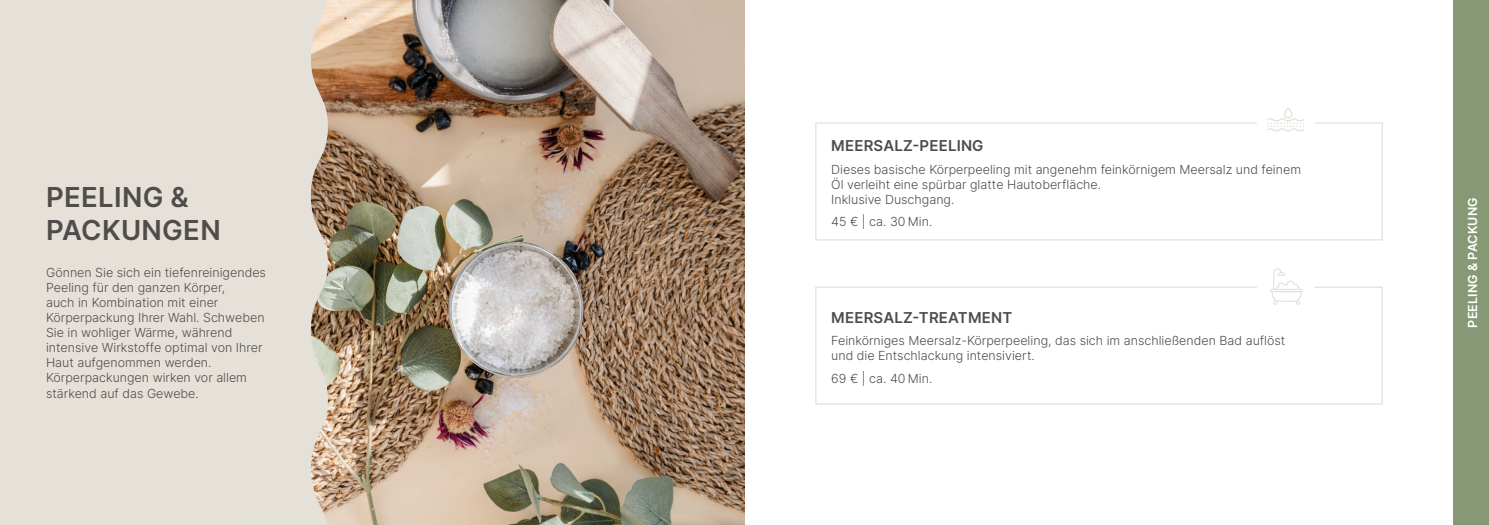
<style>
.page{position:relative;width:1489px;height:525px;background:#fff}
.page>*{position:absolute;margin:0;border:0;box-sizing:border-box;transform-origin:0 0}
.t1{font:600 27.5px/33px "Inter";letter-spacing:.01em;color:#4f4c4c}
.t2{font:600 15px "Inter";letter-spacing:.01em;color:#4f4c4c}
.t3{font:300 12.5px/15px "Inter";color:#4f4c4c}
.t4{font:600 12.5px "Inter";letter-spacing:.01em;color:#fff}
</style>
<div class="page">
<div style="left:0;top:0;width:308px;height:524px;background:#e6e0d8"></div>
<div style="left:815px;top:122px;width:567px;height:118px;border:1px solid #e6e0d8"></div>
<div style="left:815px;top:286px;width:567px;height:118px;border:1px solid #e6e0d8"></div>
<div style="left:1256px;top:95px;width:58px;height:57px;background:#fff;border-radius:50%"></div>
<svg style="left:1267px;top:107px;width:37px;height:24px"></svg>
<div style="left:1256px;top:257px;width:58px;height:58px;background:#fff;border-radius:50%"></div>
<hr style="left:1270px;top:289px;width:32px;height:3px;background:#e6e0d8;border-radius:2px">
<svg style="left:1271px;top:268px;width:30px;height:37px"></svg>
<img style="left:328px;top:0;width:416px;height:524px">
<svg style="left:308px;top:0;width:20px;height:524px;background:#d1c2b2"></svg>
<div style="left:1453px;top:0;width:35px;height:524px;background:#879875"></div>
<p class="t2" style="left:831px;top:135px;width:154px">MEERSALZ-PEELING</p>
<p class="t3" style="left:831px;top:161px;width:471px">Dieses basische Körperpeeling mit angenehm feinkörnigem Meersalz und feinem<br>Öl verleiht eine spürbar glatte Hautoberfläche.<br>Inklusive Duschgang.</p>
<p class="t3" style="left:831px;top:214px;width:103px">45 € | ca. 30 Min.</p>
<h1 class="t1" style="left:46px;top:179px;width:176px">PEELING &amp;<br>PACKUNGEN</h1>
<p class="t4" style="left:1463px;top:327px;width:132px;rotate:-90deg">PEELING &amp; PACKUNG</p>
<p class="t3" style="left:46px;top:265px;width:221px">Gönnen Sie sich ein tiefenreinigendes<br>Peeling für den ganzen Körper,<br>auch in Kombination mit einer<br>Körperpackung Ihrer Wahl. Schweben<br>Sie in wohliger Wärme, während intensive Wirkstoffe optimal von Ihrer<br>Haut aufgenommen werden.<br>Körperpackungen wirken vor allem stärkend auf das Gewebe.</p>
<p class="t2" style="left:831px;top:306px;width:182px">MEERSALZ-TREATMENT</p>
<p class="t3" style="left:831px;top:333px;width:455px">Feinkörniges Meersalz-Körperpeeling, das sich im anschließenden Bad auflöst und die Entschlackung intensiviert.</p>
<p class="t3" style="left:831px;top:370px;width:103px">69 € | ca. 40 Min.</p>
</div>
